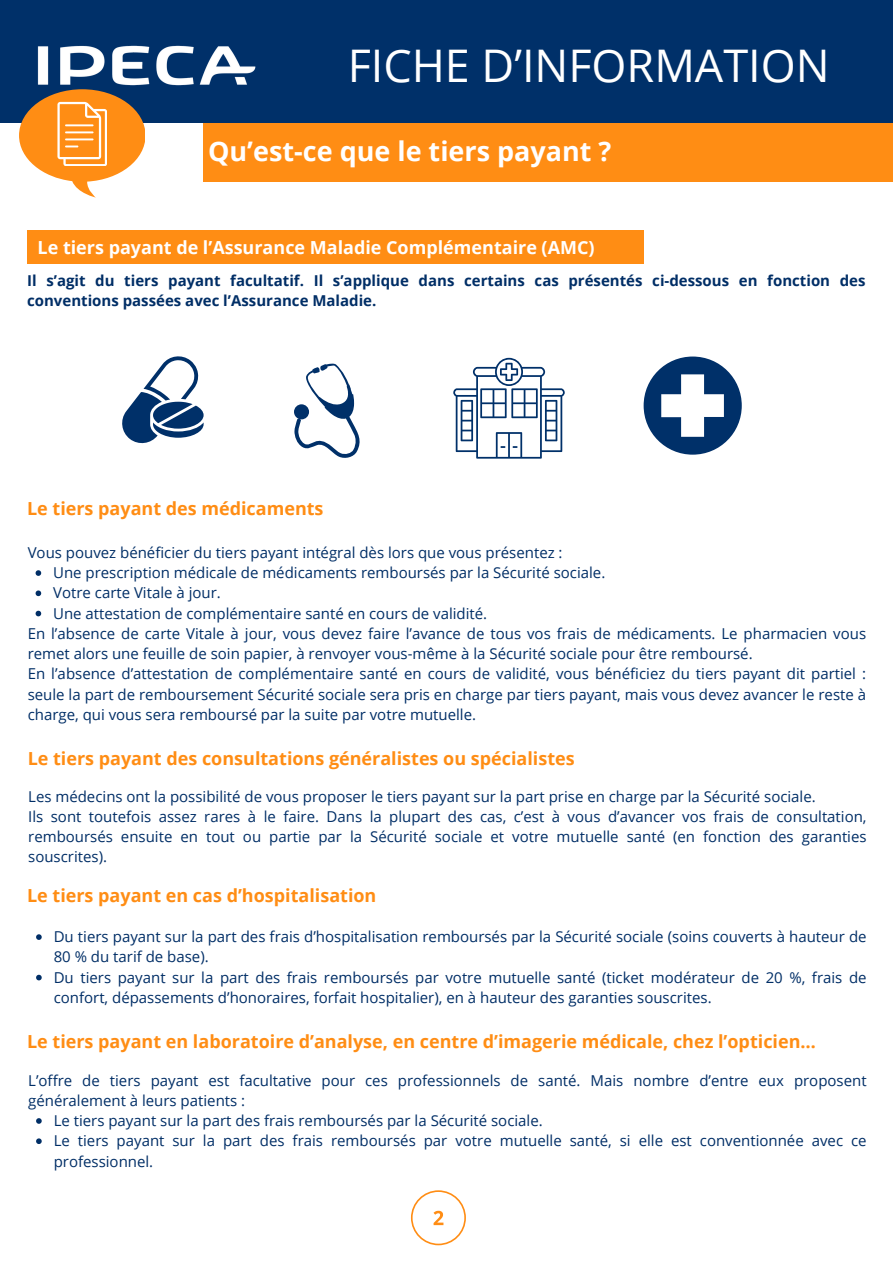
<style>
.page{position:relative;width:893px;height:1264px;background:#fff}
.page>*{position:absolute;margin:0;border:0;box-sizing:border-box;transform-origin:0 0}
.t1{font:45px "Open Sans";color:#fff}
.t2{font:700 27px "Open Sans";color:#fff}
.t3{font:700 18px "Open Sans";color:#ff8d14}
.t4{font:700 18px "Open Sans";color:#fff}
.t5{font:15px/20.2px "Open Sans";color:#002e66}
.t6{font:700 15px/20.2px "Open Sans";color:#002e66}
</style>
<div class="page">
<div style="left:0;top:0;width:892px;height:123px;background:#003069"></div>
<img style="left:37px;top:45px;width:219px;height:41px">
<svg style="left:19px;top:89px;width:126px;height:108px"></svg>
<div style="left:203px;top:123px;width:689px;height:58px;background:#ff8d14"></div>
<div style="left:27px;top:230px;width:616px;height:34px;background:#ff8d14"></div>
<svg style="left:122px;top:356px;width:81px;height:88px"></svg>
<svg style="left:294px;top:363px;width:66px;height:95px"></svg>
<svg style="left:453px;top:358px;width:111px;height:100px"></svg>
<svg style="left:643px;top:356px;width:98px;height:98px"></svg>
<svg style="left:36px;top:570px;width:5px;height:6px"></svg>
<svg style="left:36px;top:590px;width:5px;height:6px"></svg>
<svg style="left:36px;top:610px;width:5px;height:6px"></svg>
<svg style="left:36px;top:934px;width:6px;height:5px"></svg>
<svg style="left:36px;top:974px;width:6px;height:6px"></svg>
<svg style="left:36px;top:1118px;width:6px;height:5px"></svg>
<svg style="left:36px;top:1138px;width:6px;height:5px"></svg>
<svg style="left:411px;top:1190px;width:55px;height:55px"></svg>
<p class="t1" style="left:348px;top:34px;width:483px">FICHE D’INFORMATION</p>
<p class="t2" style="left:208px;top:132px;width:405px">Qu’est-ce que le tiers payant ?</p>
<p class="t4" style="left:38px;top:234px;width:558px">Le tiers payant de l’Assurance Maladie Complémentaire (AMC)</p>
<p class="t6" style="left:27px;top:270px;width:839px">Il s’agit du tiers payant facultatif. Il s’applique dans certains cas présentés ci-dessous en fonction des conventions passées avec l’Assurance Maladie.</p>
<p class="t3" style="left:27px;top:496px;width:298px">Le tiers payant des médicaments</p>
<p class="t5" style="left:28px;top:542px;width:536px">Vous pouvez bénéficier du tiers payant intégral dès lors que vous présentez :</p>
<p class="t5" style="left:53px;top:562px;width:553px">Une prescription médicale de médicaments remboursés par la Sécurité sociale.</p>
<p class="t5" style="left:53px;top:582px;width:169px">Votre carte Vitale à jour.</p>
<p class="t5" style="left:53px;top:602px;width:435px">Une attestation de complémentaire santé en cours de validité.</p>
<p class="t5" style="left:28px;top:623px;width:839px">En l’absence de carte Vitale à jour, vous devez faire l’avance de tous vos frais de médicaments. Le pharmacien vous remet alors une feuille de soin papier, à renvoyer vous-même à la Sécurité sociale pour être remboursé.</p>
<p class="t5" style="left:28px;top:663px;width:839px;text-align:justify">En l’absence d’attestation de complémentaire santé en cours de validité, vous bénéficiez du tiers payant dit partiel : seule la part de remboursement Sécurité sociale sera pris en charge par tiers payant, mais vous devez avancer le reste à charge, qui vous sera remboursé par la suite par votre mutuelle.</p>
<p class="t3" style="left:28px;top:745px;width:548px">Le tiers payant des consultations généralistes ou spécialistes</p>
<p class="t5" style="left:28px;top:785px;width:789px">Les médecins ont la possibilité de vous proposer le tiers payant sur la part prise en charge par la Sécurité sociale.</p>
<p class="t5" style="left:28px;top:806px;width:839px;text-align:justify">Ils sont toutefois assez rares à le faire. Dans la plupart des cas, c’est à vous d’avancer vos frais de consultation, remboursés ensuite en tout ou partie par la Sécurité sociale et votre mutuelle santé (en fonction des garanties souscrites).</p>
<p class="t3" style="left:27px;top:882px;width:351px">Le tiers payant en cas d’hospitalisation</p>
<p class="t5" style="left:54px;top:926px;width:814px">Du tiers payant sur la part des frais d’hospitalisation remboursés par la Sécurité sociale (soins couverts à hauteur de<br>80 % du tarif de base).</p>
<p class="t5" style="left:54px;top:966px;width:814px">Du tiers payant sur la part des frais remboursés par votre mutuelle santé (ticket modérateur de 20 %, frais de confort, dépassements d’honoraires, forfait hospitalier), en à hauteur des garanties souscrites.</p>
<p class="t3" style="left:27px;top:1028px;width:790px">Le tiers payant en laboratoire d’analyse, en centre d’imagerie médicale, chez l’opticien…</p>
<p class="t5" style="left:28px;top:1069px;width:839px">L’offre de tiers payant est facultative pour ces professionnels de santé. Mais nombre d’entre eux proposent généralement à leurs patients :</p>
<p class="t5" style="left:54px;top:1110px;width:490px">Le tiers payant sur la part des frais remboursés par la Sécurité sociale.</p>
<p class="t5" style="left:54px;top:1130px;width:814px">Le tiers payant sur la part des frais remboursés par votre mutuelle santé, si elle est conventionnée avec ce professionnel.</p>
</div>
